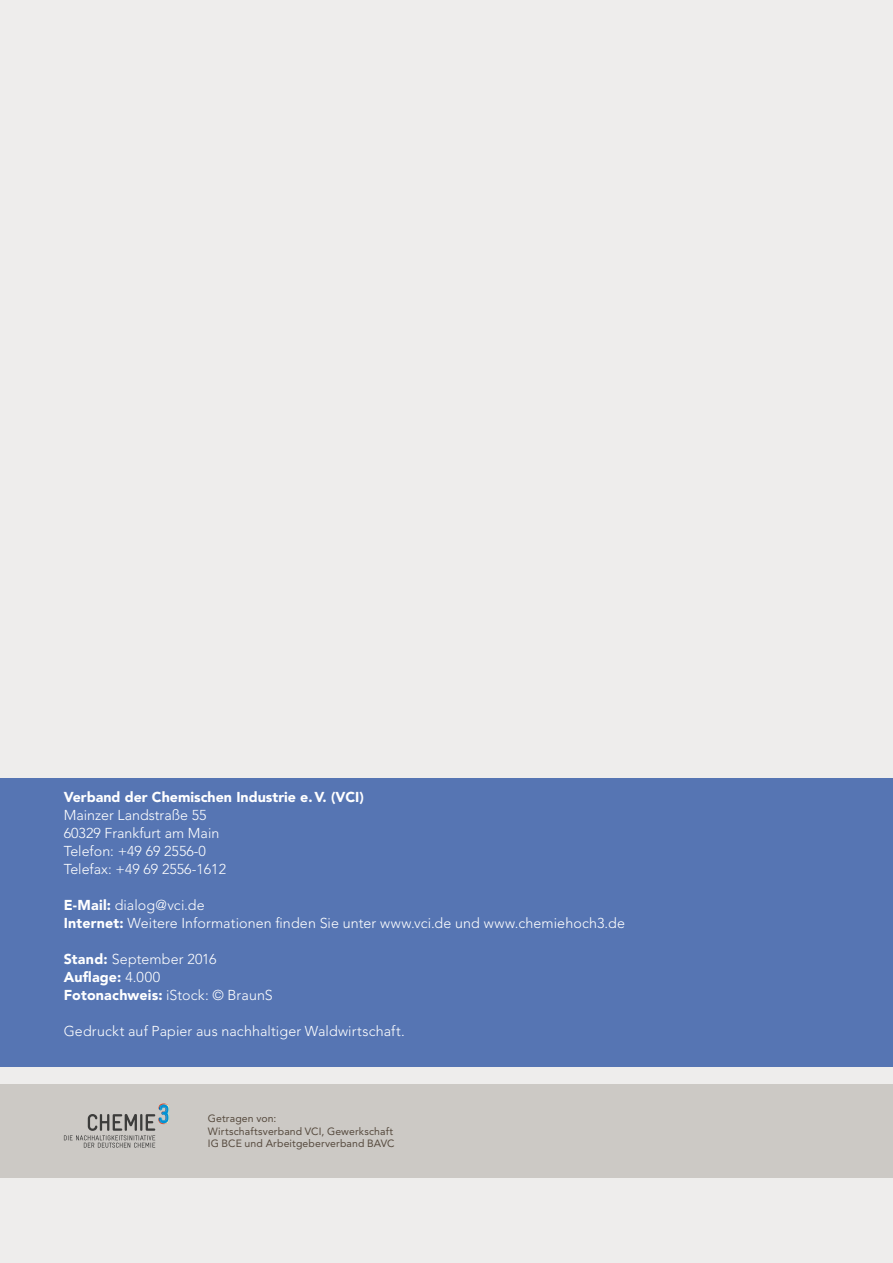
<style>
.page{position:relative;width:893px;height:1263px;background:#eeedec}
.page>*{position:absolute;margin:0;border:0;box-sizing:border-box;transform-origin:0 0}
.t1{font:300 14.25px/18px "Avenir LT Std";letter-spacing:.005em;color:#fff}
.t2{font:900 14.25px "Avenir LT Std";color:#fff}
.t3{font:10.5px/12.6px "Avenir LT Std";letter-spacing:.01em;color:#564a3e}
.s1{font-weight:900}
</style>
<div class="page">
<div style="left:0;top:778px;width:893px;height:288px;background:#5675b3"></div>
<div style="left:0;top:1084px;width:893px;height:94px;background:#ccc9c5"></div>
<svg style="left:64px;top:1103px;width:106px;height:45px"></svg>
<p class="t2" style="left:64px;top:788px;width:302px">Verband der Chemischen Industrie e.V. (VCI)</p>
<p class="t1" style="left:64px;top:806px;width:164px">Mainzer Landstraße 55<br>60329 Frankfurt am Main<br>Telefon: +49 69 2556-0<br>Telefax: +49 69 2556-1612</p>
<p class="t1" style="left:64px;top:896px;width:563px"><span class="s1">E-Mail:</span> dialog@vci.de<br><span class="s1">Internet:</span> Weitere Informationen finden Sie unter www.vci.de und www.chemiehoch3.de</p>
<p class="t1" style="left:64px;top:950px;width:211px"><span class="s1">Stand:</span> September 2016<br><span class="s1">Auflage:</span> 4.000<br><span class="s1">Fotonachweis:</span> iStock: © BraunS</p>
<p class="t1" style="left:64px;top:1022px;width:342px">Gedruckt auf Papier aus nachhaltiger Waldwirtschaft.</p>
<p class="t3" style="left:208px;top:1112px;width:188px">Getragen von:<br>Wirtschaftsverband VCI, Gewerkschaft<br>IG BCE und Arbeitgeberverband BAVC</p>
</div>
